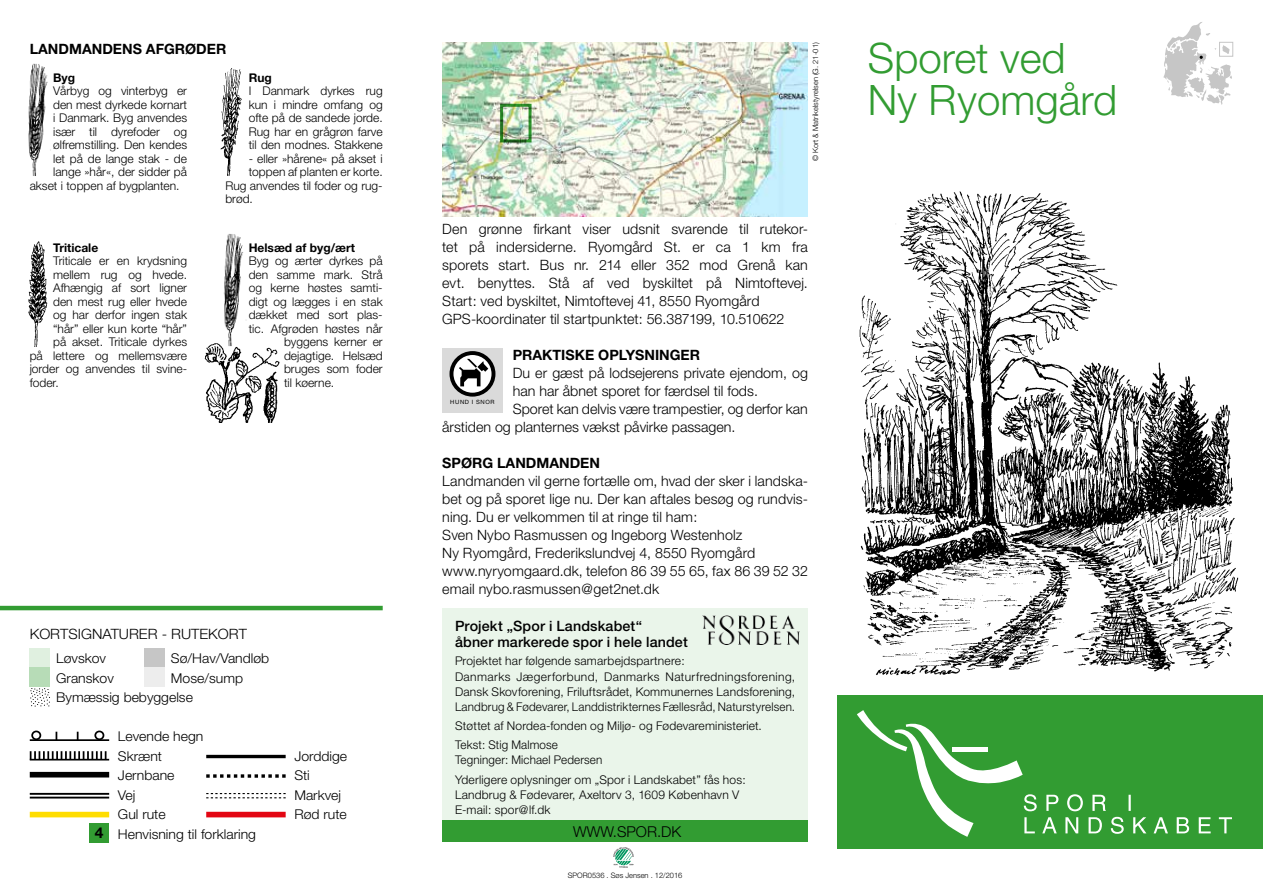
<style>
.page{position:relative;width:1263px;height:893px;background:#fff}
.page>*{position:absolute;margin:0;border:0;box-sizing:border-box;transform-origin:0 0}
.t1{font:300 42px/42px "Helvetica Neue";color:#329c32}
.t2{font:300 15px "Helvetica Neue";color:#000}
.t3{font:300 14.25px/18px "Helvetica Neue";letter-spacing:.005em;color:#000}
.t4{font:700 14.25px "Helvetica Neue";color:#000}
.t5{font:500 14.25px/16.5px "Helvetica Neue";letter-spacing:.01em;color:#000}
.t6{font:300 14.25px "Helvetica Neue";letter-spacing:.005em;color:#000;scale:1.04 1}
.t7{font:300 13.5px/19.5px "Helvetica Neue";color:#000;scale:1.04 1}
.t8{font:300 12px/15px "Helvetica Neue";color:#000}
.t9{font:700 12px "Helvetica Neue";color:#000}
.t10{font:300 7.5px "Helvetica Neue";color:#000}
.t11{font:5.85px "Helvetica Neue";letter-spacing:.1em;color:#000}
.s1{font-weight:700;font-size:15px}
</style>
<div class="page">
<img style="left:204px;top:343px;width:76px;height:79px">
<div style="left:442px;top:608px;width:366px;height:218px;background:#eaf5ea"></div>
<div style="left:442px;top:821px;width:366px;height:21px;background:#329c32"></div>
<div style="left:442px;top:349px;width:61px;height:64px;background:#dadada"></div>
<svg style="left:451px;top:353px;width:42px;height:42px"></svg>
<div style="left:449px;top:351px;width:46px;height:46px;border:4px solid #000;border-radius:50%"></div>
<svg style="left:459px;top:359px;width:29px;height:27px"></svg>
<div style="left:30px;top:648px;width:20px;height:20px;background:#e0f0e0"></div>
<div style="left:30px;top:668px;width:20px;height:19px;background:#b7dcb7"></div>
<div style="left:144px;top:648px;width:21px;height:20px;background:#c6c6c6"></div>
<div style="left:144px;top:668px;width:21px;height:19px;background:#ededed"></div>
<hr style="left:30px;top:739px;width:79px;height:2px;background:#000">
<div style="left:31px;top:731px;width:10px;height:9px;border:2px solid #000;border-radius:50%"></div>
<svg style="left:77px;top:732px;width:2px;height:8px"></svg>
<div style="left:94px;top:731px;width:10px;height:9px;border:2px solid #000;border-radius:50%"></div>
<hr style="left:30px;top:759px;width:79px;height:1px;background:#000">
<hr style="left:206px;top:755px;width:80px;height:3px;background:#000">
<div style="left:30px;top:772px;width:79px;height:6px;background:#000"></div>
<div style="left:30px;top:812px;width:79px;height:5px;background:#fd0"></div>
<div style="left:89px;top:823px;width:20px;height:19px;background:#329c32"></div>
<div style="left:206px;top:812px;width:80px;height:5px;background:#e30613"></div>
<svg style="left:206px;top:774px;width:80px;height:4px"></svg>
<hr style="left:30px;top:793px;width:79px;height:2px;background:#000">
<hr style="left:30px;top:797px;width:79px;height:2px;background:#000">
<svg style="left:206px;top:793px;width:80px;height:5px"></svg>
<svg style="left:30px;top:688px;width:20px;height:19px"></svg>
<svg style="left:30px;top:751px;width:76px;height:8px"></svg>
<hr style="left:0;top:606px;width:383px;height:4px;background:#329c32">
<div style="left:1219px;top:42px;width:14px;height:15px;border:1px solid #c6c6c6"></div>
<img style="left:442px;top:43px;width:366px;height:173px">
<div style="left:500px;top:104px;width:31px;height:38px;border:3px solid #329c32"></div>
<div style="left:838px;top:695px;width:425px;height:153px;background:#329c32"></div>
<svg style="left:857px;top:710px;width:375px;height:127px"></svg>
<svg style="left:1163px;top:22px;width:69px;height:83px"></svg>
<img style="left:28px;top:64px;width:23px;height:112px">
<img style="left:220px;top:68px;width:22px;height:108px">
<img style="left:28px;top:241px;width:20px;height:105px">
<img style="left:219px;top:234px;width:30px;height:112px">
<img style="left:859px;top:191px;width:380px;height:485px">
<img style="left:703px;top:616px;width:96px;height:29px">
<svg style="left:613px;top:847px;width:21px;height:21px"></svg>
<p class="t4" style="left:30px;top:40px;width:198px">LANDMANDENS AFGRØDER</p>
<p class="t9" style="left:53px;top:70px;width:24px">Byg</p>
<p class="t8" style="left:53px;top:83px;width:135px">Vårbyg og vinterbyg er</p>
<p class="t8" style="left:53px;top:97px;width:135px">den mest dyrkede kornart</p>
<p class="t8" style="left:53px;top:110px;width:135px">i Danmark. Byg anvendes</p>
<p class="t8" style="left:53px;top:124px;width:135px">især til dyrefoder og</p>
<p class="t8" style="left:53px;top:137px;width:135px">ølfremstilling. Den kendes</p>
<p class="t8" style="left:53px;top:151px;width:135px">let på de lange stak - de</p>
<p class="t8" style="left:53px;top:164px;width:135px">lange »hår«, der sidder på</p>
<p class="t8" style="left:30px;top:178px;width:151px">akset i toppen af bygplanten.</p>
<p class="t9" style="left:249px;top:70px;width:25px">Rug</p>
<p class="t8" style="left:249px;top:84px;width:135px;line-height:13.5px;text-align:justify">I Danmark dyrkes rug kun i mindre omfang og ofte på de sandede jorde.<br>Rug har en grågrøn farve til den modnes. Stakkene</p>
<p class="t8" style="left:249px;top:151px;width:135px">- eller »hårene« på akset i</p>
<p class="t8" style="left:249px;top:164px;width:135px">toppen af planten er korte.</p>
<p class="t8" style="left:225px;top:178px;width:159px">Rug anvendes til foder og rug-</p>
<p class="t8" style="left:225px;top:191px;width:29px">brød.</p>
<p class="t9" style="left:53px;top:240px;width:47px">Triticale</p>
<p class="t8" style="left:53px;top:253px;width:135px">Triticale er en krydsning</p>
<p class="t8" style="left:53px;top:267px;width:135px">mellem rug og hvede.</p>
<p class="t8" style="left:53px;top:280px;width:135px">Afhængig af sort ligner</p>
<p class="t8" style="left:53px;top:294px;width:135px">den mest rug eller hvede</p>
<p class="t8" style="left:53px;top:307px;width:135px">og har derfor ingen stak</p>
<p class="t8" style="left:53px;top:321px;width:135px">“hår” eller kun korte “hår”</p>
<p class="t8" style="left:53px;top:334px;width:135px">på akset. Triticale dyrkes</p>
<p class="t8" style="left:30px;top:348px;width:159px">på lettere og mellemsvære</p>
<p class="t8" style="left:30px;top:361px;width:159px">jorder og anvendes til svine-</p>
<p class="t8" style="left:30px;top:375px;width:30px">foder.</p>
<p class="t9" style="left:249px;top:240px;width:108px">Helsæd af byg/ært</p>
<p class="t8" style="left:249px;top:253px;width:135px">Byg og ærter dyrkes på</p>
<p class="t8" style="left:249px;top:267px;width:135px">den samme mark. Strå</p>
<p class="t8" style="left:249px;top:280px;width:135px">og kerne høstes samti-</p>
<p class="t8" style="left:249px;top:294px;width:135px">digt og lægges i en stak</p>
<p class="t8" style="left:249px;top:307px;width:135px">dækket med sort plas-</p>
<p class="t8" style="left:249px;top:321px;width:135px">tic. Afgrøden høstes når</p>
<p class="t8" style="left:284px;top:334px;width:100px">byggens kerner er</p>
<p class="t8" style="left:284px;top:348px;width:100px">dejagtige. Helsæd</p>
<p class="t8" style="left:284px;top:361px;width:100px">bruges som foder</p>
<p class="t8" style="left:284px;top:375px;width:52px">til køerne.</p>
<p class="t6" style="left:30px;top:625px;width:210px">KORTSIGNATURER - RUTEKORT</p>
<p class="t7" style="left:56px;top:648px;width:49px">Løvskov</p>
<p class="t7" style="left:171px;top:648px;width:96px">Sø/Hav/Vandløb</p>
<p class="t7" style="left:56px;top:668px;width:57px">Granskov</p>
<p class="t7" style="left:56px;top:668px;width:181px;text-indent:115px">Mose/sump<br>Bymæssig bebyggelse</p>
<p class="t7" style="left:118px;top:726px;width:84px">Levende hegn<br>Skrænt</p>
<p class="t7" style="left:294px;top:746px;width:52px">Jorddige</p>
<p class="t7" style="left:118px;top:765px;width:56px">Jernbane</p>
<p class="t7" style="left:294px;top:765px;width:16px">Sti</p>
<p class="t7" style="left:118px;top:785px;width:18px">Vej</p>
<p class="t7" style="left:294px;top:785px;width:46px">Markvej</p>
<p class="t7" style="left:118px;top:804px;width:47px">Gul rute</p>
<p class="t7" style="left:294px;top:804px;width:52px">Rød rute</p>
<p class="t7" style="left:95px;top:824px;width:156px"><span class="s1">4</span> Henvisning til forklaring</p>
<p class="t10" style="left:811px;top:161px;width:120px;rotate:-90deg">© Kort &amp; Matrikelstyrelsen (G. 21-01)</p>
<p class="t3" style="left:442px;top:220px;width:367px">Den grønne firkant viser udsnit svarende til rutekor&shy;tet på indersiderne. Ryomgård St. er ca 1 km fra sporets start. Bus nr. 214 eller 352 mod Grenå kan evt. benyttes. Stå af ved byskiltet på Nimtoftevej.<br>Start: ved byskiltet, Nimtoftevej 41, 8550 Ryomgård GPS-koordinater til startpunktet: 56.387199, 10.510622</p>
<p class="t4" style="left:513px;top:346px;width:189px">PRAKTISKE OPLYSNINGER</p>
<p class="t3" style="left:513px;top:364px;width:297px">Du er gæst på lodsejerens private ejendom, og</p>
<p class="t3" style="left:513px;top:382px;width:247px">han har åbnet sporet for færdsel til fods.</p>
<p class="t3" style="left:513px;top:400px;width:297px">Sporet kan delvis være trampestier, og derfor kan</p>
<p class="t3" style="left:442px;top:418px;width:295px">årstiden og planternes vækst påvirke passagen.</p>
<p class="t4" style="left:442px;top:454px;width:159px">SPØRG LANDMANDEN</p>
<p class="t3" style="left:442px;top:472px;width:367px">Landmanden vil gerne fortælle om, hvad der sker i landska&shy;bet og på sporet lige nu. Der kan aftales besøg og rundvis&shy;ning. Du er velkommen til at ringe til ham:<br>Sven Nybo Rasmussen og Ingeborg Westenholz<br>Ny Ryomgård, Frederikslundvej 4, 8550 Ryomgård www.nyryomgaard.dk, telefon 86 39 55 65, fax 86 39 52 32 email nybo.rasmussen@get2net.dk</p>
<p class="t11" style="left:450px;top:398px;width:46px">HUND I SNOR</p>
<p class="t5" style="left:455px;top:618px;width:234px">Projekt „Spor i Landskabet“<br>åbner markerede spor i hele landet</p>
<p class="t8" style="left:455px;top:653px;width:342px">Projektet har følgende samarbejdspartnere:<br>Danmarks Jægerforbund, Danmarks Naturfredningsforening, Dansk Skovforening, Friluftsrådet, Kommunernes Landsforening, Landbrug &amp; Fødevarer, Landdistrikternes Fællesråd, Naturstyrelsen.</p>
<p class="t8" style="left:455px;top:715px;width:308px;line-height:19.5px">Støttet af Nordea-fonden og Miljø- og Fødevareministeriet.<br>Tekst: Stig Malmose</p>
<p class="t8" style="left:455px;top:750px;width:292px;line-height:19.5px">Tegninger: Michael Pedersen<br>Yderligere oplysninger om „Spor i Landskabet” fås hos:</p>
<p class="t8" style="left:455px;top:787px;width:286px">Landbrug &amp; Fødevarer, Axeltorv 3, 1609 København V<br>E-mail: spor@lf.dk</p>
<p class="t2" style="left:573px;top:823px;width:110px">WWW.SPOR.DK</p>
<p class="t10" style="left:568px;top:870px;width:116px">SPOR0536 . Søs Jensen . 12/2016</p>
<h1 class="t1" style="left:868px;top:36px;width:251px">Sporet ved<br>Ny Ryomgård</h1>
</div>
